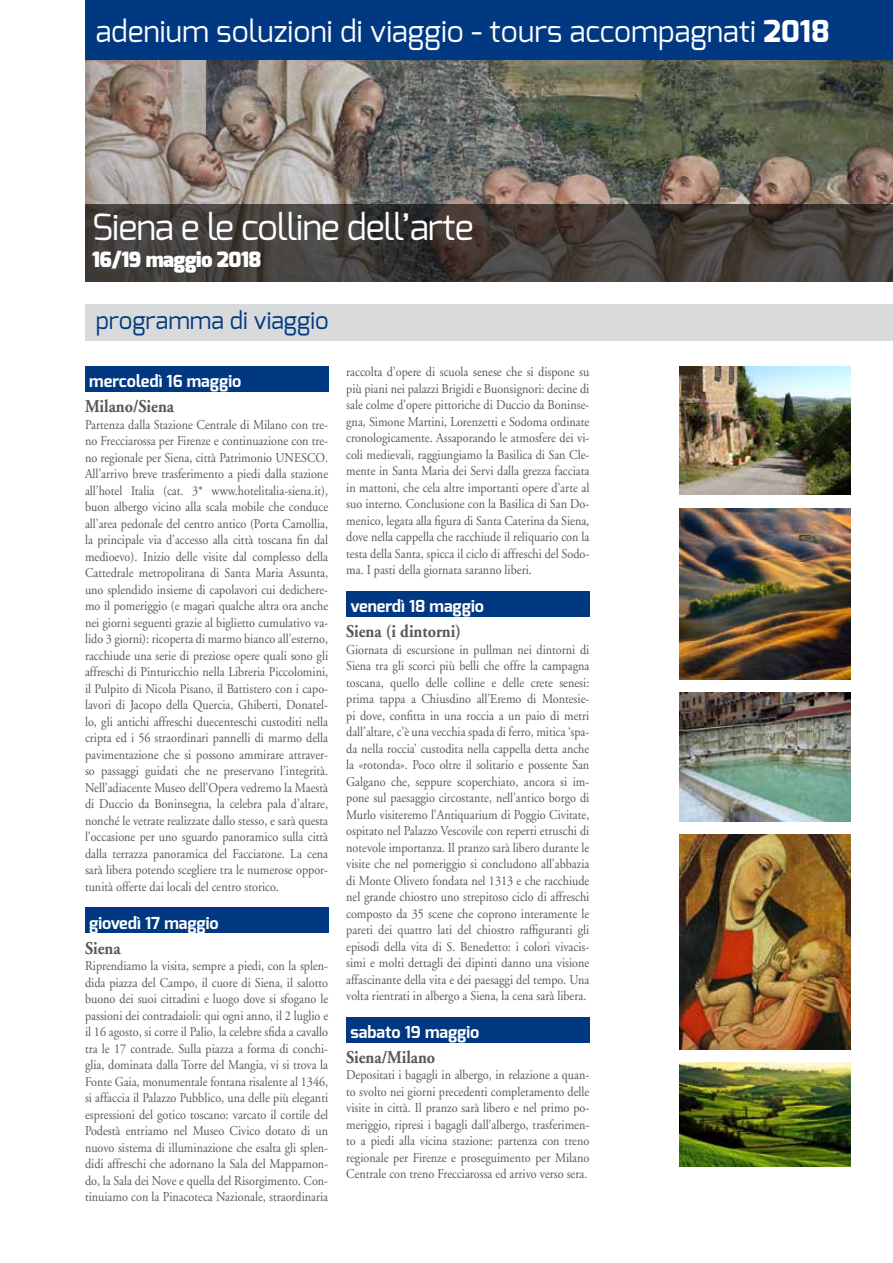
<style>
.page{position:relative;width:893px;height:1263px;background:#fff}
.page>*{position:absolute;margin:0;border:0;box-sizing:border-box;transform-origin:0 0}
.t1{font:36px "Exo";letter-spacing:-.025em;color:#fff}
.t2{font:30px "Exo";color:#fff}
.t3{font:24px "Exo";color:#003882}
.t4{font:900 21px "Exo";letter-spacing:-.025em;color:#fff}
.t5{font:700 18px "Adobe Garamond";color:#58585a;scale:.9 1}
.t6{font:700 16.5px "Exo";color:#fff}
.t7{font:13.5px/16.5px "Adobe Garamond";color:#58585a;text-align:justify;scale:.9 1}
.s1{font-weight:800}
</style>
<div class="page">
<img style="left:85px;top:60px;width:808px;height:144px">
<div style="left:85px;top:366px;width:243px;height:25px;background:#003882"></div>
<div style="left:85px;top:908px;width:243px;height:25px;background:#003882"></div>
<div style="left:346px;top:591px;width:243px;height:25px;background:#003882"></div>
<div style="left:346px;top:1017px;width:243px;height:25px;background:#003882"></div>
<img style="left:679px;top:508px;width:171px;height:171px">
<img style="left:679px;top:366px;width:171px;height:129px">
<div style="left:85px;top:0;width:808px;height:60px;background:#003882"></div>
<svg style="left:85px;top:204px;width:808px;height:77px;background:#423d39"></svg>
<div style="left:85px;top:304px;width:808px;height:36px;background:#d9dadb"></div>
<img style="left:679px;top:834px;width:171px;height:215px">
<img style="left:679px;top:693px;width:171px;height:128px">
<img style="left:679px;top:1063px;width:171px;height:103px">
<h2 class="t2" style="left:96px;top:12px;width:736px">adenium soluzioni di viaggio - tours accompagnati <span class="s1">2018</span></h2>
<h1 class="t1" style="left:92px;top:204px;width:383px">Siena e le colline dell’arte</h1>
<h3 class="t4" style="left:92px;top:246px;width:171px">16/19 maggio 2018</h3>
<h3 class="t3" style="left:96px;top:305px;width:235px">programma di viaggio</h3>
<p class="t6" style="left:89px;top:371px;width:154px">mercoledì 16 maggio</p>
<h3 class="t5" style="left:85px;top:397px;width:101px">Milano/Siena</h3>
<p class="t7" style="left:85px;top:416px;width:272px">Partenza dalla Stazione Centrale di Milano con tre&shy;no Frecciarossa per Firenze e continuazione con tre&shy;no regionale per Siena, città Patrimonio UNESCO.<br>All’arrivo breve trasferimento a piedi dalla stazione all’hotel Italia (cat. 3* www.hotelitalia-siena.it), buon albergo vicino alla scala mobile che conduce all’area pedonale del centro antico (Porta Camollia, la principale via d’accesso alla città toscana fin dal medioevo). Inizio delle visite dal complesso della Cattedrale metropolitana di Santa Maria Assunta, uno splendido insieme di capolavori cui dedichere&shy;mo il pomeriggio (e magari qualche altra ora anche nei giorni seguenti grazie al biglietto cumulativo va&shy;lido 3 giorni): ricoperta di marmo bianco all’esterno, racchiude una serie di preziose opere quali sono gli affreschi di Pinturicchio nella Libreria Piccolomini, il Pulpito di Nicola Pisano, il Battistero con i capo&shy;lavori di Jacopo della Quercia, Ghiberti, Donatel&shy;lo, gli antichi affreschi duecenteschi custoditi nella cripta ed i 56 straordinari pannelli di marmo della pavimentazione che si possono ammirare attraver&shy;so passaggi guidati che ne preservano l’integrità.<br>Nell’adiacente Museo dell’Opera vedremo la Maestà di Duccio da Boninsegna, la celebra pala d’altare, nonché le vetrate realizzate dallo stesso, e sarà questa l’occasione per uno sguardo panoramico sulla città dalla terrazza panoramica del Facciatone. La cena sarà libera potendo scegliere tra le numerose oppor&shy;tunità offerte dai locali del centro storico.</p>
<p class="t6" style="left:89px;top:912px;width:131px">giovedì 17 maggio</p>
<h3 class="t5" style="left:85px;top:938px;width:41px">Siena</h3>
<p class="t7" style="left:85px;top:958px;width:272px">Riprendiamo la visita, sempre a piedi, con la splen&shy;dida piazza del Campo, il cuore di Siena, il salotto buono dei suoi cittadini e luogo dove si sfogano le passioni dei contradaioli: qui ogni anno, il 2 luglio e il 16 agosto, si corre il Palio, la celebre sfida a cavallo tra le 17 contrade. Sulla piazza a forma di conchi&shy;glia, dominata dalla Torre del Mangia, vi si trova la Fonte Gaia, monumentale fontana risalente al 1346, si affaccia il Palazzo Pubblico, una delle più eleganti espressioni del gotico toscano: varcato il cortile del Podestà entriamo nel Museo Civico dotato di un nuovo sistema di illuminazione che esalta gli splen&shy;didi affreschi che adornano la Sala del Mappamon&shy;do, la Sala dei Nove e quella del Risorgimento. Con&shy;tinuiamo con la Pinacoteca Nazionale, straordinaria</p>
<p class="t7" style="left:346px;top:364px;width:272px">raccolta d’opere di scuola senese che si dispone su più piani nei palazzi Brigidi e Buonsignori: decine di sale colme d’opere pittoriche di Duccio da Boninse&shy;gna, Simone Martini, Lorenzetti e Sodoma ordinate cronologicamente. Assaporando le atmosfere dei vi&shy;coli medievali, raggiungiamo la Basilica di San Cle&shy;mente in Santa Maria dei Servi dalla grezza facciata in mattoni, che cela altre importanti opere d’arte al suo interno. Conclusione con la Basilica di San Do&shy;menico, legata alla figura di Santa Caterina da Siena, dove nella cappella che racchiude il reliquario con la testa della Santa, spicca il ciclo di affreschi del Sodo&shy;ma. I pasti della giornata saranno liberi.</p>
<p class="t6" style="left:350px;top:596px;width:135px">venerdì 18 maggio</p>
<h3 class="t5" style="left:346px;top:622px;width:129px">Siena (i dintorni)</h3>
<p class="t7" style="left:346px;top:641px;width:272px">Giornata di escursione in pullman nei dintorni di Siena tra gli scorci più belli che offre la campagna toscana, quello delle colline e delle crete senesi: prima tappa a Chiusdino all’Eremo di Montesie&shy;pi dove, confitta in una roccia a un paio di metri dall’altare, c’è una vecchia spada di ferro, mitica ‘spa&shy;da nella roccia’ custodita nella cappella detta anche la «rotonda». Poco oltre il solitario e possente San Galgano che, seppure scoperchiato, ancora si im&shy;pone sul paesaggio circostante, nell’antico borgo di Murlo visiteremo l’Antiquarium di Poggio Civitate, ospitato nel Palazzo Vescovile con reperti etruschi di notevole importanza. Il pranzo sarà libero durante le visite che nel pomeriggio si concludono all’abbazia di Monte Oliveto fondata nel 1313 e che racchiude nel grande chiostro uno strepitoso ciclo di affreschi composto da 35 scene che coprono interamente le pareti dei quattro lati del chiostro raffiguranti gli episodi della vita di S. Benedetto: i colori vivacis&shy;simi e molti dettagli dei dipinti danno una visione affascinante della vita e dei paesaggi del tempo. Una volta rientrati in albergo a Siena, la cena sarà libera.</p>
<p class="t6" style="left:350px;top:1021px;width:131px">sabato 19 maggio</p>
<h3 class="t5" style="left:346px;top:1047px;width:101px">Siena/Milano</h3>
<p class="t7" style="left:346px;top:1067px;width:272px">Depositati i bagagli in albergo, in relazione a quan&shy;to svolto nei giorni precedenti completamento delle visite in città. Il pranzo sarà libero e nel primo po&shy;meriggio, ripresi i bagagli dall’albergo, trasferimen&shy;to a piedi alla vicina stazione: partenza con treno regionale per Firenze e proseguimento per Milano Centrale con treno Frecciarossa ed arrivo verso sera.</p>
</div>
